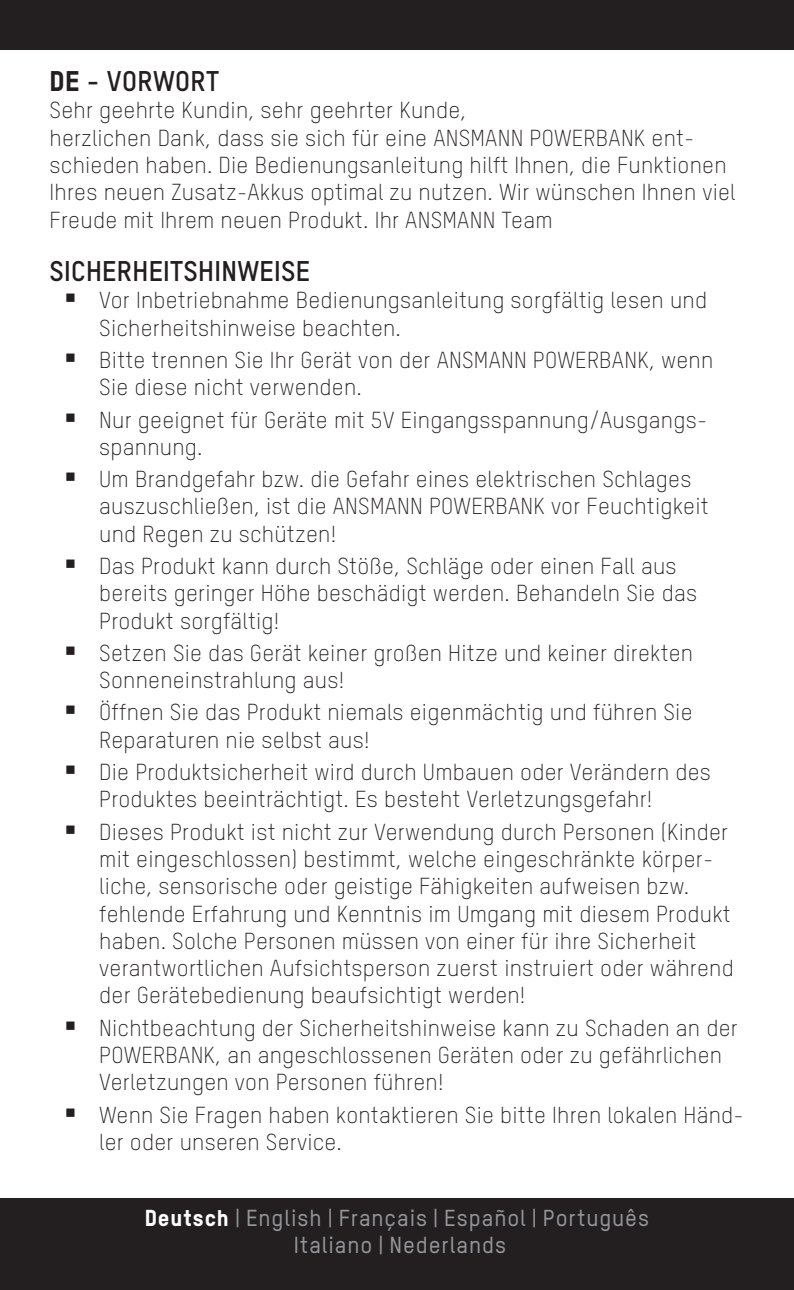
<style>
.page{position:relative;width:794px;height:1290px;background:#fff}
.page>*{position:absolute;margin:0;border:0;box-sizing:border-box;transform-origin:0 0}
.t1{font:700 28px "TSTARPRO";letter-spacing:.01em;color:#231f20}
.t2{font:300 22.75px/27.3px "TSTARPRO";letter-spacing:.01em;color:#231f20}
.t3{font:500 22.75px/27.3px "TSTARPRO";letter-spacing:.04em;color:#939598;text-align:center}
.s1{font-weight:800}
.s2{font-weight:800;color:#fff}
</style>
<div class="page">
<div style="left:0;top:0;width:794px;height:50px;background:#231f20"></div>
<div style="left:0;top:1198px;width:794px;height:92px;background:#231f20"></div>
<p class="t1" style="left:50px;top:62px;width:171px"><span class="s1">DE</span> - VORWORT</p>
<p class="t2" style="left:50px;top:96px;width:687px">Sehr geehrte Kundin, sehr geehrter Kunde,<br>herzlichen Dank, dass sie sich für eine ANSMANN POWERBANK ent&shy;schieden haben. Die Bedienungsanleitung hilft Ihnen, die Funktionen Ihres neuen Zusatz-Akkus optimal zu nutzen. Wir wünschen Ihnen viel Freude mit Ihrem neuen Produkt. Ihr ANSMANN Team</p>
<p class="t1" style="left:50px;top:252px;width:262px">SICHERHEITSHINWEISE</p>
<p class="t2" style="left:99px;top:286px;width:609px">Vor Inbetriebnahme Bedienungsanleitung sorgfältig lesen und<br>Sicherheitshinweise beachten.</p>
<p class="t2" style="left:99px;top:345px;width:615px">Bitte trennen Sie Ihr Gerät von der ANSMANN POWERBANK, wenn<br>Sie diese nicht verwenden.</p>
<p class="t2" style="left:99px;top:405px;width:609px">Nur geeignet für Geräte mit 5V Eingangsspannung/Ausgangs&shy;spannung.</p>
<p class="t2" style="left:99px;top:465px;width:611px">Um Brandgefahr bzw. die Gefahr eines elektrischen Schlages auszuschließen, ist die ANSMANN POWERBANK vor Feuchtigkeit und Regen zu schützen!</p>
<p class="t2" style="left:99px;top:551px;width:599px">Das Produkt kann durch Stöße, Schläge oder einen Fall aus bereits geringer Höhe beschädigt werden. Behandeln Sie das<br>Produkt sorgfältig!</p>
<p class="t2" style="left:99px;top:638px;width:595px">Setzen Sie das Gerät keiner großen Hitze und keiner direkten<br>Sonneneinstrahlung aus!</p>
<p class="t2" style="left:99px;top:698px;width:595px">Öffnen Sie das Produkt niemals eigenmächtig und führen Sie<br>Reparaturen nie selbst aus!</p>
<p class="t2" style="left:99px;top:757px;width:613px">Die Produktsicherheit wird durch Umbauen oder Verändern des<br>Produktes beeinträchtigt. Es besteht Verletzungsgefahr!</p>
<p class="t2" style="left:99px;top:817px;width:636px">Dieses Produkt ist nicht zur Verwendung durch Personen (Kinder mit eingeschlossen) bestimmt, welche eingeschränkte körper&shy;liche, sensorische oder geistige Fähigkeiten aufweisen bzw. fehlende Erfahrung und Kenntnis im Umgang mit diesem Produkt haben. Solche Personen müssen von einer für ihre Sicherheit verantwortlichen Aufsichtsperson zuerst instruiert oder während der Gerätebedienung beaufsichtigt werden!</p>
<p class="t2" style="left:99px;top:1013px;width:640px">Nichtbeachtung der Sicherheitshinweise kann zu Schaden an der<br>POWERBANK, an angeschlossenen Geräten oder zu gefährlichen<br>Verletzungen von Personen führen!</p>
<p class="t2" style="left:99px;top:1100px;width:646px">Wenn Sie Fragen haben kontaktieren Sie bitte Ihren lokalen Händ&shy;ler oder unseren Service.</p>
<p class="t3" style="left:145px;top:1203px;width:506px"><span class="s2">Deutsch</span> | English | Français | Español | Português<br>Italiano | Nederlands</p>
</div>
